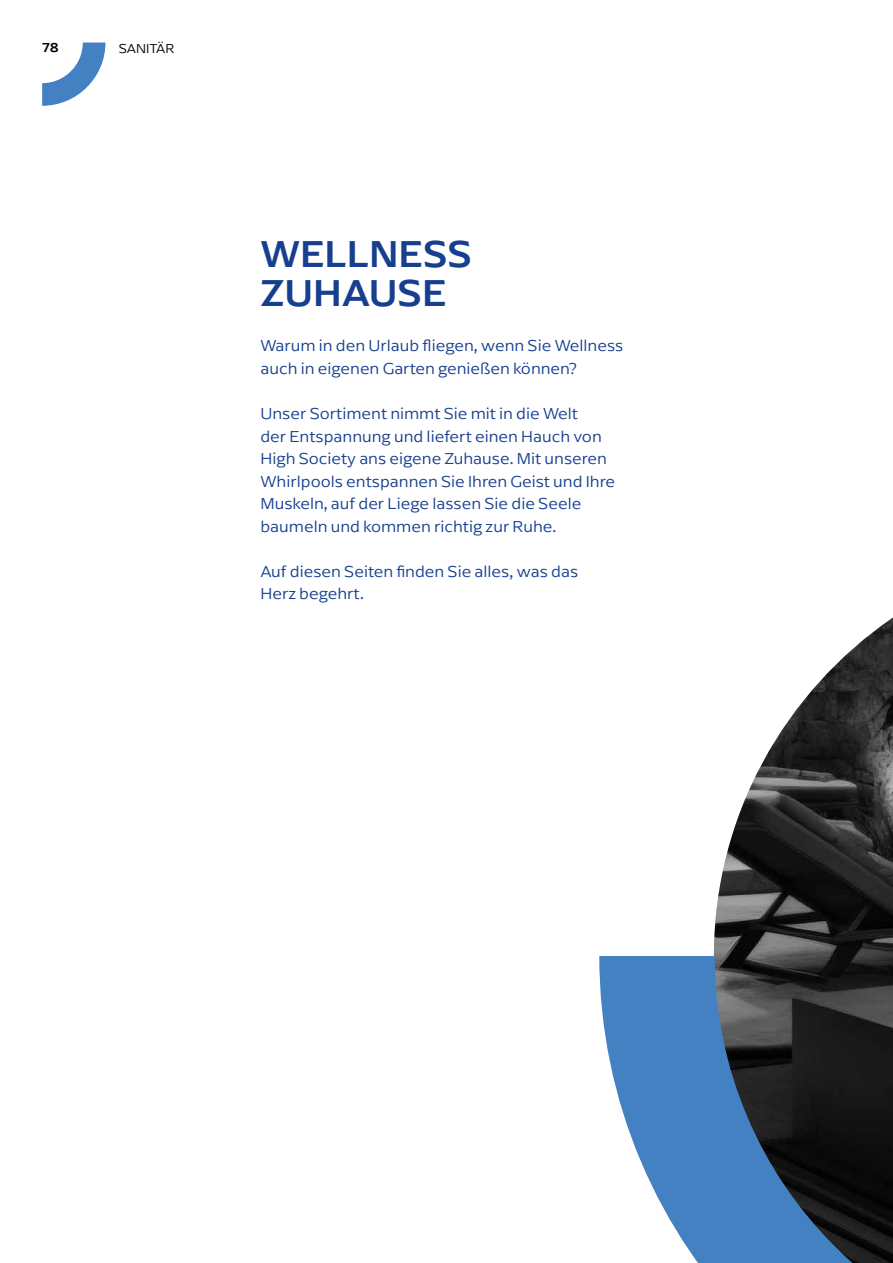
<style>
.page{position:relative;width:893px;height:1263px;background:#fff}
.page>*{position:absolute;margin:0;border:0;box-sizing:border-box;transform-origin:0 0}
.t1{font:500 39px/39px "Arpona Sans";color:#163f8f}
.t2{font:300 16.5px/22.5px "Arpona Sans";color:#163f8f}
.t3{font:300 13.5px "Arpona Sans";color:#000}
.t4{font:500 13.5px "Arpona Sans";color:#000}
</style>
<div class="page">
<svg style="left:42px;top:43px;width:63px;height:63px"></svg>
<svg style="left:599px;top:617px;width:294px;height:646px"></svg>
<p class="t4" style="left:42px;top:38px;width:18px">78</p>
<p class="t3" style="left:119px;top:40px;width:57px">SANITÄR</p>
<h1 class="t1" style="left:260px;top:232px;width:213px">WELLNESS<br>ZUHAUSE</h1>
<p class="t2" style="left:260px;top:335px;width:364px">Warum in den Urlaub fliegen, wenn Sie Wellness auch in eigenen Garten genießen können?</p>
<p class="t2" style="left:260px;top:402px;width:356px">Unser Sortiment nimmt Sie mit in die Welt<br>der Entspannung und liefert einen Hauch von High Society ans eigene Zuhause. Mit unseren Whirlpools entspannen Sie Ihren Geist und Ihre Muskeln, auf der Liege lassen Sie die Seele baumeln und kommen richtig zur Ruhe.</p>
<p class="t2" style="left:260px;top:560px;width:319px">Auf diesen Seiten finden Sie alles, was das<br>Herz begehrt.</p>
</div>
